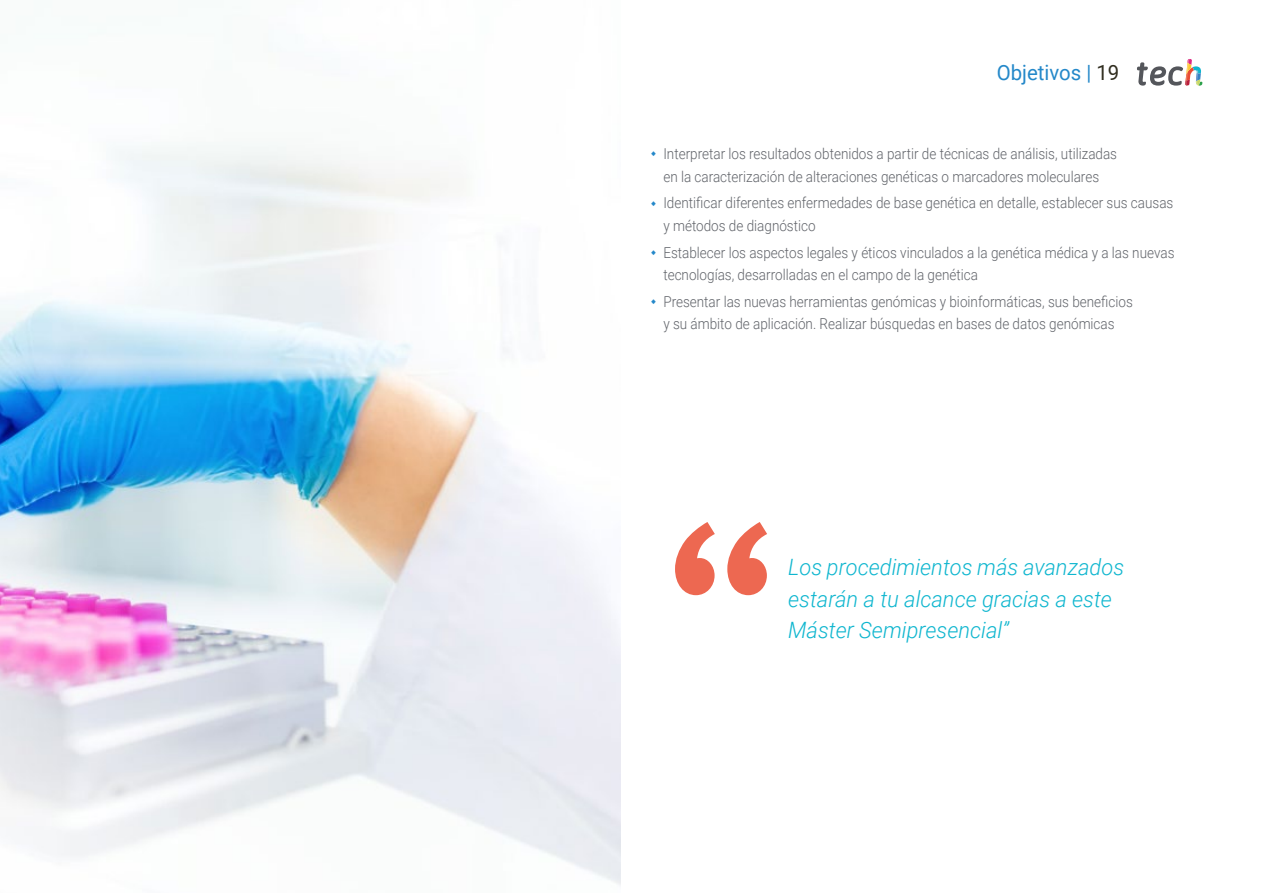
<style>
.page{position:relative;width:1263px;height:893px;background:#fff}
.page>*{position:absolute;margin:0;border:0;box-sizing:border-box;transform-origin:0 0}
.t1{font:italic 300 22.5px/31.5px "Roboto";color:#0fb6cf}
.t2{font:21px "Roboto";color:#2488c9}
.t3{font:300 15px/22.5px "Roboto";color:#61646a;scale:.9 1}
.s1{color:#312e20}
</style>
<div class="page">
<svg style="left:675px;top:522px;width:92px;height:73px"></svg>
<img style="left:0;top:145px;width:621px;height:740px">
<svg style="left:1137px;top:59px;width:65px;height:27px"></svg>
<h2 class="t2" style="left:997px;top:57px;width:124px">Objetivos | <span class="s1">19</span></h2>
<p class="t3" style="left:663px;top:142px;width:506px">Interpretar los resultados obtenidos a partir de técnicas de análisis, utilizadas en la caracterización de alteraciones genéticas o marcadores moleculares</p>
<p class="t3" style="left:663px;top:191px;width:568px">Identificar diferentes enfermedades de base genética en detalle, establecer sus causas y métodos de diagnóstico</p>
<p class="t3" style="left:663px;top:240px;width:569px">Establecer los aspectos legales y éticos vinculados a la genética médica y a las nuevas tecnologías, desarrolladas en el campo de la genética</p>
<p class="t3" style="left:663px;top:290px;width:523px">Presentar las nuevas herramientas genómicas y bioinformáticas, sus beneficios y su ámbito de aplicación. Realizar búsquedas en bases de datos genómicas</p>
<h1 class="t1" style="left:788px;top:550px;width:337px">Los procedimientos más avanzados estarán a tu alcance gracias a este<br>Máster Semipresencial”</h1>
</div>
